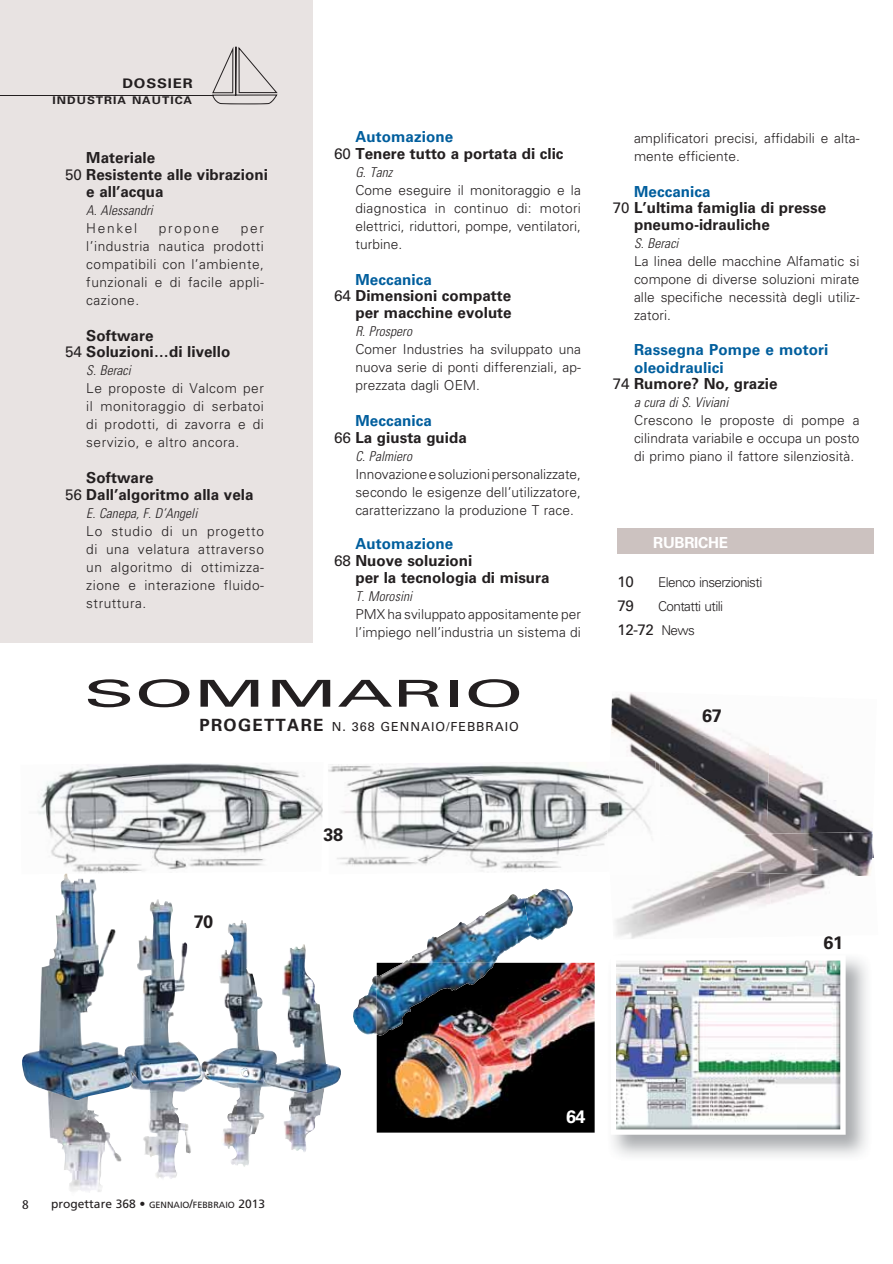
<style>
.page{position:relative;width:893px;height:1264px;background:#fff}
.page>*{position:absolute;margin:0;border:0;box-sizing:border-box;transform-origin:0 0}
.t1{font:37.05px "Univers LT";letter-spacing:-.005em;color:#231f20;scale:2.06 1}
.t2{font:700 18px "Univers LT";letter-spacing:-.025em;color:#231f20}
.t3{font:700 18px "Univers LT";color:#fff}
.t4{font:700 15.15px/16.6px "Univers LT";color:#231f20}
.t5{font:700 15.15px "Univers LT";letter-spacing:.005em;color:#005e9d}
.t6{font:15.15px "Univers LT";letter-spacing:-.045em;color:#231f20}
.t7{font:700 15.15px "Univers LT";letter-spacing:-.02em;color:#fff}
.t8{font:300 13.65px/18px "Univers LT";letter-spacing:.005em;color:#231f20;text-align:justify}
.t9{font:300 13.65px "Univers LT";letter-spacing:.125em;color:#231f20}
.t10{font:italic 300 condensed 13.5px "Univers LT";letter-spacing:.005em;color:#231f20}
.t11{font:300 13.5px "Univers LT";letter-spacing:-.045em;color:#231f20}
.t12{font:condensed 13.5px "Myriad";color:#231f20;scale:1.27 1}
.t13{font:700 13.2px "Univers LT";letter-spacing:.055em;color:#231f20;scale:1.13 1}
.t14{font:12.45px "Univers LT";letter-spacing:.075em;color:#231f20}
.t15{font:12px "Frutiger LT";color:#231f20}
.t16{font:700 10.65px "Univers LT";letter-spacing:.08em;color:#231f20;scale:1.13 1}
.s1{font-weight:400}
.s2{color:#005e9d}
.s3{font-weight:700;font-size:16.95px}
.s4{font-weight:300;font-size:13.5px}
.s5{font-size:9px}
</style>
<div class="page">
<div style="left:617px;top:528px;width:256px;height:25px;background:#ccc2c0"></div>
<svg style="left:328px;top:763px;width:278px;height:109px"></svg>
<img style="left:37px;top:763px;width:286px;height:110px">
<div style="left:0;top:0;width:313px;height:642px;background:#e8e3e2"></div>
<svg style="left:212px;top:47px;width:66px;height:57px"></svg>
<hr style="left:0;top:95px;width:213px;height:1px;background:#231f20">
<img style="left:612px;top:958px;width:255px;height:199px">
<img style="left:612px;top:958px;width:233px;height:177px">
<img style="left:377px;top:963px;width:217px;height:169px">
<img style="left:394px;top:894px;width:141px;height:91px">
<img style="left:522px;top:888px;width:51px;height:60px">
<img style="left:353px;top:971px;width:24px;height:64px">
<img style="left:377px;top:963px;width:118px;height:72px">
<img style="left:615px;top:876px;width:153px;height:63px">
<img style="left:768px;top:876px;width:58px;height:28px">
<img style="left:611px;top:692px;width:155px;height:140px">
<img style="left:766px;top:752px;width:107px;height:80px">
<img style="left:611px;top:757px;width:48px;height:75px">
<img style="left:606px;top:761px;width:50px;height:76px">
<img style="left:701px;top:832px;width:172px;height:44px">
<img style="left:607px;top:836px;width:49px;height:1px">
<img style="left:48px;top:1100px;width:137px;height:92px">
<img style="left:185px;top:1100px;width:138px;height:67px">
<img style="left:22px;top:873px;width:319px;height:227px">
<p class="t13" style="left:122px;top:77px;width:64px">DOSSIER</p>
<p class="t16" style="left:53px;top:95px;width:125px">INDUSTRIA NAUTICA</p>
<p class="t4" style="left:86px;top:150px;width:71px">Materiale</p>
<p class="t4" style="left:65px;top:167px;width:204px"><span class="s1">50</span> Resistente alle vibrazioni</p>
<p class="t4" style="left:86px;top:184px;width:79px">e all’acqua</p>
<p class="t10" style="left:86px;top:203px;width:68px">A. Alessandri</p>
<p class="t8" style="left:86px;top:219px;width:52px">Henkel</p>
<p class="t9" style="left:159px;top:221px;width:62px">propone</p>
<p class="t8" style="left:86px;top:219px;width:179px;text-indent:154px">per l’industria nautica prodotti compatibili con l’ambiente, funzionali e di facile appli&shy;cazione.</p>
<p class="t4" style="left:65px;top:328px;width:167px;text-indent:21px">Software<br><span class="s1">54</span> Soluzioni…di livello</p>
<p class="t10" style="left:86px;top:364px;width:46px">S. Beraci</p>
<p class="t8" style="left:86px;top:380px;width:179px">Le proposte di Valcom per il monitoraggio di serbatoi di prodotti, di zavorra e di servizio, e altro ancora.</p>
<p class="t4" style="left:65px;top:470px;width:190px;text-indent:21px">Software<br><span class="s1">56</span> Dall’algoritmo alla vela</p>
<p class="t10" style="left:86px;top:507px;width:112px">E. Canepa, F. D’Angeli</p>
<p class="t8" style="left:86px;top:523px;width:179px">Lo studio di un progetto di una velatura attraverso un algoritmo di ottimizza&shy;zione e interazione fluido&shy;struttura.</p>
<p class="t4" style="left:334px;top:129px;width:231px;text-indent:21px"><span class="s2">Automazione<br></span><span class="s1">60</span> Tenere tutto a portata di clic</p>
<p class="t10" style="left:355px;top:165px;width:38px">G. Tanz</p>
<p class="t8" style="left:355px;top:182px;width:227px">Come eseguire il monitoraggio e la diagnostica in continuo di: motori elettrici, riduttori, pompe, ventilatori, turbine.</p>
<p class="t5" style="left:355px;top:272px;width:78px">Meccanica</p>
<p class="t4" style="left:334px;top:288px;width:178px"><span class="s1">64</span> Dimensioni compatte</p>
<p class="t4" style="left:355px;top:305px;width:158px">per macchine evolute</p>
<p class="t10" style="left:355px;top:325px;width:58px">R. Prospero</p>
<p class="t8" style="left:355px;top:341px;width:227px">Comer Industries ha sviluppato una nuova serie di ponti differenziali, ap&shy;prezzata dagli OEM.</p>
<p class="t4" style="left:334px;top:413px;width:134px;text-indent:21px"><span class="s2">Meccanica<br></span><span class="s1">66</span> La giusta guida</p>
<p class="t10" style="left:355px;top:449px;width:58px">C. Palmiero</p>
<p class="t8" style="left:355px;top:466px;width:227px">Innovazione e soluzioni personalizzate, secondo le esigenze dell’utilizzatore, caratterizzano la produzione T race.</p>
<p class="t5" style="left:355px;top:537px;width:99px">Automazione</p>
<p class="t4" style="left:334px;top:553px;width:140px"><span class="s1">68</span> Nuove soluzioni</p>
<p class="t4" style="left:355px;top:570px;width:196px">per la tecnologia di misura</p>
<p class="t10" style="left:355px;top:590px;width:58px">T. Morosini</p>
<p class="t8" style="left:355px;top:606px;width:227px">PMX ha sviluppato appositamente per l’impiego nell’industria un sistema di</p>
<h1 class="t1" style="left:84px;top:680px;width:215px">SOMMARIO</h1>
<p class="t14" style="left:199px;top:722px;width:321px"><span class="s3">PROGETTARE</span> N. 368 GENNAIO/FEBBRAIO</p>
<p class="t8" style="left:634px;top:130px;width:227px">amplificatori precisi, affidabili e alta&shy;mente efficiente.</p>
<p class="t5" style="left:634px;top:184px;width:78px">Meccanica</p>
<p class="t4" style="left:612px;top:200px;width:215px"><span class="s1">70</span> L’ultima famiglia di presse</p>
<p class="t4" style="left:634px;top:217px;width:137px">pneumo-idrauliche</p>
<p class="t10" style="left:634px;top:237px;width:46px">S. Beraci</p>
<p class="t8" style="left:634px;top:253px;width:227px">La linea delle macchine Alfamatic si compone di diverse soluzioni mirate alle specifiche necessità degli utiliz&shy;zatori.</p>
<p class="t5" style="left:634px;top:342px;width:196px">Rassegna Pompe e motori</p>
<p class="t5" style="left:634px;top:360px;width:91px">oleoidraulici</p>
<p class="t4" style="left:612px;top:377px;width:166px"><span class="s1">74</span> Rumore? No, grazie</p>
<p class="t10" style="left:634px;top:396px;width:96px">a cura di S. Viviani</p>
<p class="t8" style="left:634px;top:412px;width:227px">Crescono le proposte di pompe a cilindrata variabile e occupa un posto di primo piano il fattore silenziosità.</p>
<p class="t7" style="left:653px;top:535px;width:76px">RUBRICHE</p>
<p class="t6" style="left:617px;top:576px;width:18px">10</p>
<p class="t11" style="left:658px;top:575px;width:106px">Elenco inserzionisti</p>
<p class="t6" style="left:617px;top:600px;width:18px">79</p>
<p class="t11" style="left:658px;top:599px;width:66px">Contatti utili</p>
<p class="t6" style="left:617px;top:624px;width:79px">12-72 <span class="s4">News</span></p>
<h2 class="t2" style="left:702px;top:707px;width:21px">67</h2>
<h2 class="t2" style="left:194px;top:913px;width:21px">70</h2>
<h2 class="t2" style="left:323px;top:826px;width:21px">38</h2>
<h2 class="t2" style="left:823px;top:934px;width:21px">61</h2>
<p class="t12" style="left:22px;top:1198px;width:7px">8</p>
<p class="t15" style="left:51px;top:1196px;width:215px">progettare 368 • <span class="s5">GENNAIO</span>/<span class="s5">FEBBRAIO</span> 2013</p>
<h2 class="t3" style="left:566px;top:1108px;width:21px">64</h2>
</div>
